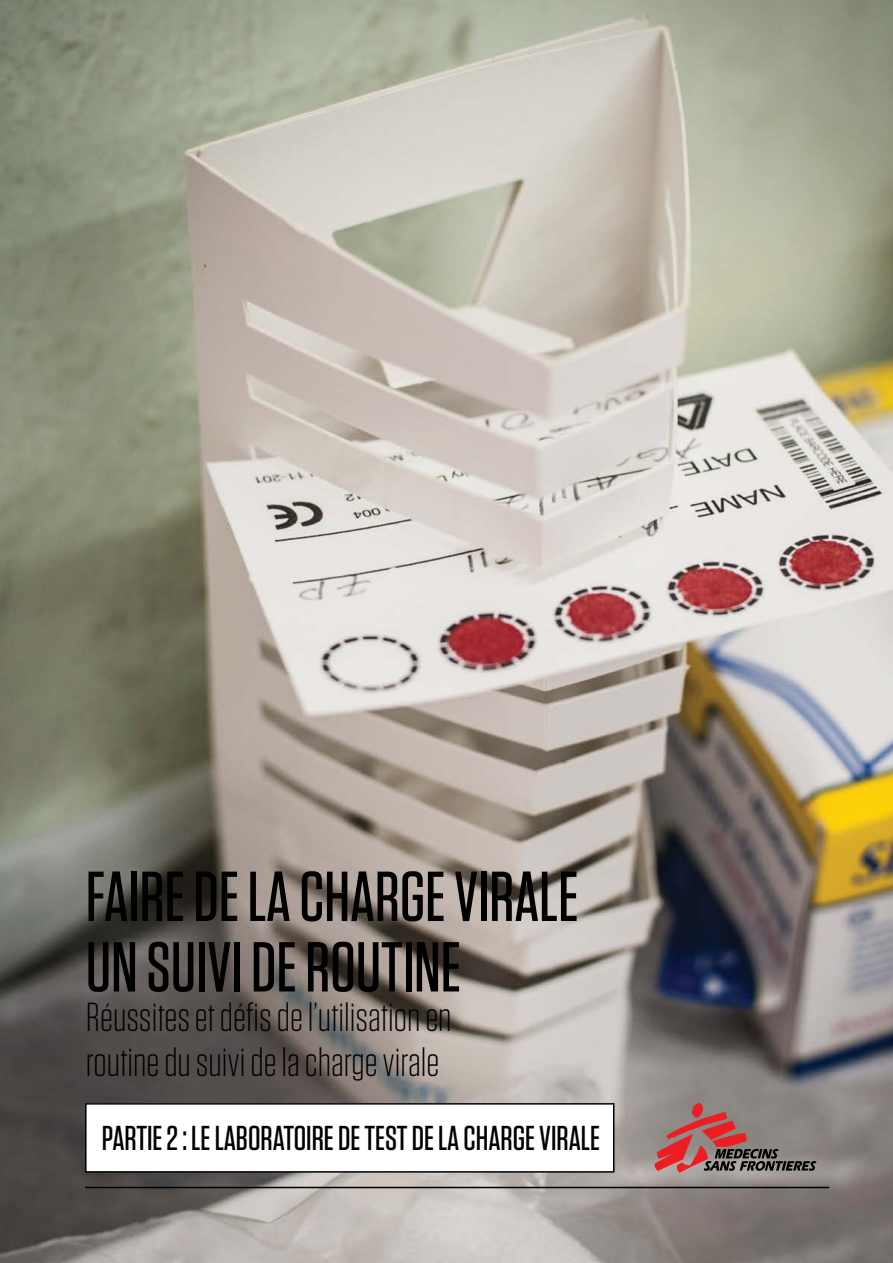
<style>
.page{position:relative;width:893px;height:1263px;background:#fff}
.page>*{position:absolute;margin:0;border:0;box-sizing:border-box;transform-origin:0 0}
.t1{font:500 70.5px/70.5px "Tungsten";color:#000}
.t2{font:300 40.5px/45px "Tungsten";color:#000}
.t3{font:500 34.5px "Tungsten";color:#000}
</style>
<div class="page">
<img style="left:0;top:0;width:893px;height:1263px">
<hr style="left:85px;top:1187px;width:744px;height:1px;background:#000">
<svg style="left:654px;top:1103px;width:162px;height:70px;background:#956c6b"></svg>
<div style="left:86px;top:1104px;width:528px;height:68px;background:#fff"></div>
<div style="left:85px;top:1103px;width:529px;height:69px;border:2px solid #000"></div>
<h1 class="t1" style="left:86px;top:862px;width:494px">FAIRE DE LA CHARGE VIRALE<br>UN SUIVI DE ROUTINE</h1>
<p class="t2" style="left:86px;top:995px;width:367px">Réussites et défis de l’utilisation en routine du suivi de la charge virale</p>
<p class="t3" style="left:102px;top:1120px;width:500px">PARTIE 2 : LE LABORATOIRE DE TEST DE LA CHARGE VIRALE</p>
</div>
